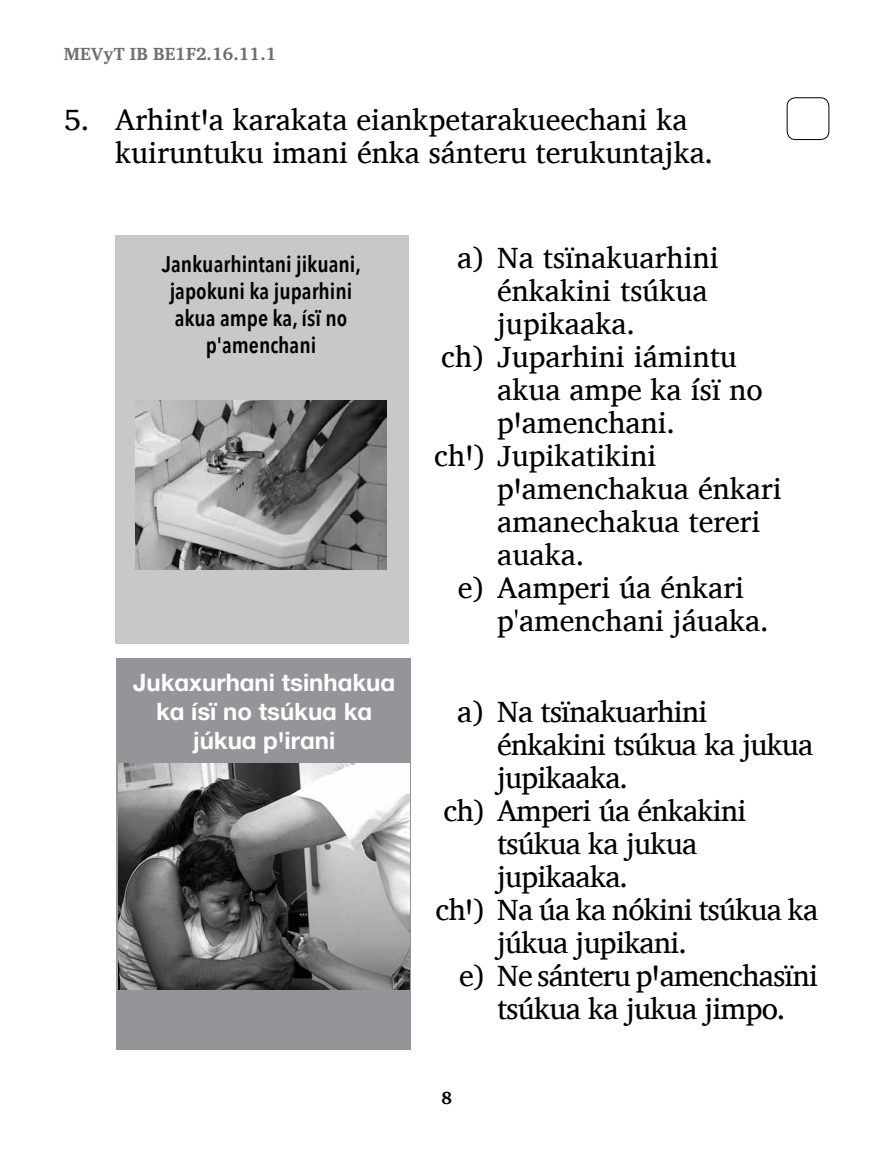
<style>
.page{position:relative;width:893px;height:1149px;background:#fff}
.page>*{position:absolute;margin:0;border:0;box-sizing:border-box;transform-origin:0 0}
.t1{font:30px/33px "Charis SIL";color:#000}
.t2{font:30px "Charis SIL";letter-spacing:-.025em;color:#000}
.t3{font:700 24px/28.8px "Arial Cartilla Mixteco Gro 2";color:#fff;text-align:center}
.t4{font:600 22.5px/27px "Avenir Next Condensed";color:#000;text-align:center}
.t5{font:700 18px "Charis SIL";color:#6d6e71}
.t6{font:700 18px "Charis SIL";color:#000}
</style>
<div class="page">
<div style="left:787px;top:97px;width:42px;height:43px;border:1px solid #000;border-radius:9px"></div>
<div style="left:115px;top:235px;width:293px;height:408px;background:#c7c8ca"></div>
<div style="left:116px;top:657px;width:295px;height:391px;background:#939598"></div>
<img style="left:118px;top:763px;width:292px;height:226px">
<img style="left:136px;top:400px;width:250px;height:169px">
<p class="t5" style="left:64px;top:43px;width:214px">MEVyT IB BE1F2.16.11.1</p>
<p class="t1" style="left:115px;top:103px;width:600px;text-indent:-51px">5. Arhintꞌa karakata eiankpetarakueechani ka kuiruntuku imani énka sánteru terukuntajka.</p>
<p class="t4" style="left:162px;top:250px;width:201px">Jankuarhintani jikuani, japokuni ka juparhini akua ampe ka, ísï no p'amenchani</p>
<p class="t3" style="left:133px;top:667px;width:263px">Jukaxurhani tsinhakua ka ísï no tsúkua ka júkua p'irani</p>
<p class="t1" style="left:457px;top:241px;width:263px">a) Na tsïnakuarhini</p>
<p class="t1" style="left:497px;top:274px;width:212px">énkakini tsúkua</p>
<p class="t1" style="left:497px;top:307px;width:139px">jupikaaka.</p>
<p class="t1" style="left:441px;top:340px;width:297px">ch) Juparhini iámintu</p>
<p class="t1" style="left:497px;top:373px;width:267px">akua ampe ka ísï no</p>
<p class="t1" style="left:497px;top:406px;width:180px">pꞌamenchani.</p>
<p class="t1" style="left:434px;top:439px;width:224px">chꞌ) Jupikatikini</p>
<p class="t1" style="left:497px;top:472px;width:286px">pꞌamenchakua énkari</p>
<p class="t1" style="left:497px;top:505px;width:265px">amanechakua tereri</p>
<p class="t1" style="left:497px;top:538px;width:89px">auaka.</p>
<p class="t1" style="left:458px;top:571px;width:288px">e) Aamperi úa énkari</p>
<p class="t1" style="left:497px;top:604px;width:273px">p'amenchani jáuaka.</p>
<p class="t2" style="left:457px;top:694px;width:252px">a) Na tsïnakuarhini</p>
<p class="t2" style="left:497px;top:727px;width:318px">énkakini tsúkua ka jukua</p>
<p class="t2" style="left:497px;top:760px;width:133px">jupikaaka.</p>
<p class="t2" style="left:443px;top:793px;width:305px">ch) Amperi úa énkakini</p>
<p class="t2" style="left:497px;top:826px;width:202px">tsúkua ka jukua</p>
<p class="t2" style="left:497px;top:859px;width:133px">jupikaaka.</p>
<p class="t2" style="left:435px;top:892px;width:384px">chꞌ) Na úa ka nókini tsúkua ka</p>
<p class="t2" style="left:497px;top:925px;width:191px">júkua jupikani.</p>
<p class="t2" style="left:459px;top:958px;width:361px">e) Ne sánteru pꞌamenchasïni</p>
<p class="t2" style="left:497px;top:991px;width:290px">tsúkua ka jukua jimpo.</p>
<p class="t6" style="left:442px;top:1087px;width:12px">8</p>
</div>
